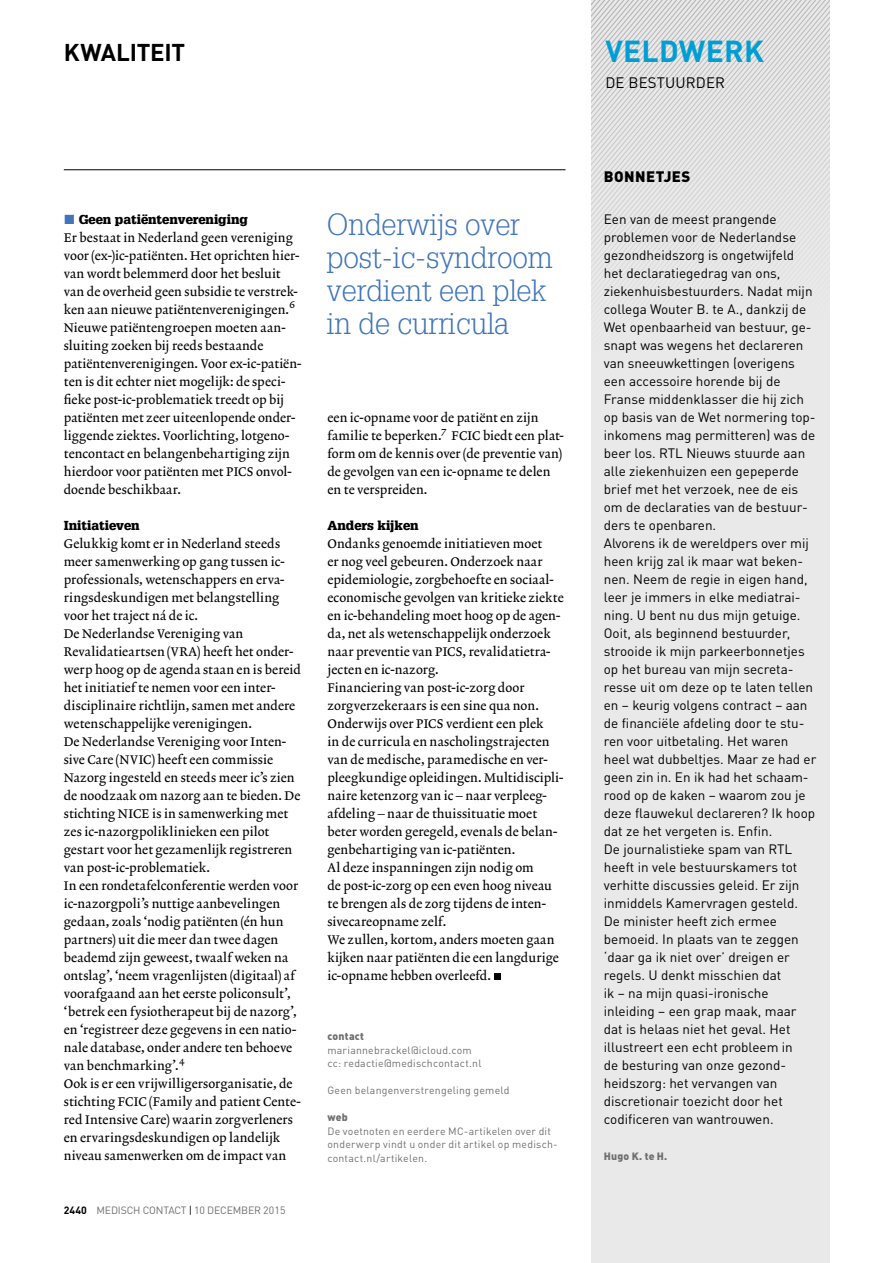
<style>
.page{position:relative;width:893px;height:1263px;background:#fff}
.page>*{position:absolute;margin:0;border:0;box-sizing:border-box;transform-origin:0 0}
.t1{font:300 30px/33px "Glypha LT Std";letter-spacing:-.005em;color:#4175ba}
.t2{font:700 30px "DINOT";letter-spacing:.01em;color:#009ed4}
.t3{font:700 24px "DINOT";letter-spacing:-.01em;color:#000}
.t4{font:15px "DINOT";letter-spacing:.01em;color:#000}
.t5{font:900 15px "DINOT";letter-spacing:.03em;color:#000}
.t6{font:13.5px/18px "DINOT";color:#000}
.t7{font:12.75px/18px "Lexicon No 2 Roman A";letter-spacing:.01em;color:#000}
.t8{font:900 12.75px "Glypha LT Std";color:#000}
.t9{font:10.5px/13.5px "DINOT";letter-spacing:.02em;color:#706f6f}
.t10{font:10.5px "DINOT";letter-spacing:-.015em;color:#706f6f}
.t11{font:900 10.5px "DINOT";letter-spacing:.02em;color:#706f6f}
.t12{font:10.2px "Lexicon No 2 Roman A";color:#000}
.s1{font-weight:700;color:#000}
.s2{color:#000}
</style>
<div class="page">
<div style="left:494px;top:973px;width:6px;height:7px;background:#000"></div>
<div style="left:591px;top:0;width:238px;height:1263px;background:#e9e9e9"></div>
<hr style="left:64px;top:169px;width:502px;height:1px;background:#000">
<h2 class="t3" style="left:64px;top:36px;width:123px">KWALITEIT</h2>
<p class="t8" style="left:79px;top:212px;width:171px">Geen patiëntenvereniging</p>
<p class="t7" style="left:64px;top:229px;width:237px">Er bestaat in Nederland geen vereniging voor (ex-)ic-patiënten. Het oprichten hier&shy;van wordt belemmerd door het besluit van de overheid geen subsidie te verstrek&shy;ken aan nieuwe patiëntenverenigingen.</p>
<p class="t12" style="left:289px;top:298px;width:7px">6</p>
<p class="t7" style="left:64px;top:319px;width:239px">Nieuwe patiëntengroepen moeten aan&shy;sluiting zoeken bij reeds bestaande patiëntenverenigingen. Voor ex-ic-patiën&shy;ten is dit echter niet mogelijk: de speci&shy;fieke post-ic-problematiek treedt op bij patiënten met zeer uiteenlopende onder&shy;liggende ziektes. Voorlichting, lotgeno&shy;tencontact en belangenbehartiging zijn hierdoor voor patiënten met PICS onvol&shy;doende beschikbaar.</p>
<p class="t8" style="left:64px;top:518px;width:77px">Initiatieven</p>
<p class="t7" style="left:64px;top:535px;width:239px">Gelukkig komt er in Nederland steeds meer samenwerking op gang tussen ic&shy;professionals, wetenschappers en erva&shy;ringsdeskundigen met belangstelling voor het traject ná de ic.<br>De Nederlandse Vereniging van Revalidatieartsen (VRA) heeft het onder&shy;werp hoog op de agenda staan en is bereid het initiatief te nemen voor een inter&shy;disciplinaire richtlijn, samen met andere wetenschappelijke verenigingen.<br>De Nederlandse Vereniging voor Inten&shy;sive Care (NVIC) heeft een commissie Nazorg ingesteld en steeds meer ic’s zien de noodzaak om nazorg aan te bieden. De stichting NICE is in samenwerking met zes ic-nazorgpoliklinieken een pilot gestart voor het gezamenlijk registreren van post-ic-problematiek.<br>In een rondetafelconferentie werden voor ic-nazorgpoli’s nuttige aanbevelingen gedaan, zoals ‘nodig patiënten (én hun partners) uit die meer dan twee dagen beademd zijn geweest, twaalf weken na ontslag’, ‘neem vragenlijsten (digitaal) af voorafgaand aan het eerste policonsult’, ‘betrek een fysiotherapeut bij de nazorg’, en ‘registreer deze gegevens in een natio&shy;nale database, onder andere ten behoeve van benchmarking’.</p>
<p class="t12" style="left:179px;top:1054px;width:7px">4</p>
<p class="t7" style="left:64px;top:1075px;width:238px">Ook is er een vrijwilligersorganisatie, de stichting FCIC (Family and patient Cente&shy;red Intensive Care) waarin zorgverleners en ervaringsdeskundigen op landelijk niveau samenwerken om de impact van</p>
<p class="t10" style="left:64px;top:1204px;width:223px"><span class="s1">2440</span> MEDISCH CONTACT <span class="s2">|</span> 10 DECEMBER 2015</p>
<h1 class="t1" style="left:327px;top:209px;width:228px">Onderwijs over post-ic-syndroom verdient een plek in de curricula</h1>
<p class="t7" style="left:327px;top:409px;width:213px">een ic-opname voor de patiënt en zijn familie te beperken.</p>
<p class="t12" style="left:441px;top:424px;width:7px">7</p>
<p class="t7" style="left:327px;top:427px;width:238px;text-indent:124px">FCIC biedt een plat&shy;form om de kennis over (de preventie van) de gevolgen van een ic-opname te delen en te verspreiden.</p>
<p class="t8" style="left:327px;top:518px;width:93px">Anders kijken</p>
<p class="t7" style="left:327px;top:535px;width:238px">Ondanks genoemde initiatieven moet<br>er nog veel gebeuren. Onderzoek naar epidemiologie, zorgbehoefte en sociaal&shy;economische gevolgen van kritieke ziekte en ic-behandeling moet hoog op de agen&shy;da, net als wetenschappelijk onderzoek naar preventie van PICS, revalidatietra&shy;jecten en ic-nazorg.<br>Financiering van post-ic-zorg door zorgverzekeraars is een sine qua non.<br>Onderwijs over PICS verdient een plek<br>in de curricula en nascholingstrajecten van de medische, paramedische en ver&shy;pleegkundige opleidingen. Multidiscipli&shy;naire ketenzorg van ic – naar verpleeg&shy;afdeling – naar de thuissituatie moet beter worden geregeld, evenals de belan&shy;genbehartiging van ic-patiënten.<br>Al deze inspanningen zijn nodig om<br>de post-ic-zorg op een even hoog niveau te brengen als de zorg tijdens de inten&shy;sivecareopname zelf.<br>We zullen, kortom, anders moeten gaan kijken naar patiënten die een langdurige ic-opname hebben overleefd.</p>
<p class="t11" style="left:327px;top:1029px;width:38px">contact</p>
<p class="t9" style="left:327px;top:1043px;width:155px">mariannebrackel@icloud.com cc: redactie@medischcontact.nl</p>
<p class="t9" style="left:327px;top:1083px;width:184px">Geen belangenverstrengeling gemeld</p>
<p class="t11" style="left:327px;top:1110px;width:22px">web</p>
<p class="t9" style="left:327px;top:1124px;width:232px">De voetnoten en eerdere MC-artikelen over dit onderwerp vindt u onder dit artikel op medisch&shy;contact.nl/artikelen.</p>
<h1 class="t2" style="left:605px;top:31px;width:160px">VELDWERK</h1>
<p class="t4" style="left:605px;top:73px;width:121px">DE BESTUURDER</p>
<p class="t5" style="left:604px;top:166px;width:88px">BONNETJES</p>
<p class="t6" style="left:604px;top:210px;width:214px">Een van de meest prangende problemen voor de Nederlandse gezondheidszorg is ongetwijfeld het declaratiegedrag van ons, ziekenhuisbestuurders. Nadat mijn collega Wouter B. te A., dankzij de<br>Wet openbaarheid van bestuur, ge&shy;snapt was wegens het declareren van sneeuwkettingen (overigens een accessoire horende bij de<br>Franse middenklasser die hij zich op basis van de Wet normering top&shy;inkomens mag permitteren) was de beer los. RTL Nieuws stuurde aan alle ziekenhuizen een gepeperde brief met het verzoek, nee de eis om de declaraties van de bestuur&shy;ders te openbaren.<br>Alvorens ik de wereldpers over mij heen krijg zal ik maar wat beken&shy;nen. Neem de regie in eigen hand, leer je immers in elke mediatrai&shy;ning. U bent nu dus mijn getuige.<br>Ooit, als beginnend bestuurder, strooide ik mijn parkeerbonnetjes op het bureau van mijn secreta&shy;resse uit om deze op te laten tellen en – keurig volgens contract – aan de financiële afdeling door te stu&shy;ren voor uitbetaling. Het waren heel wat dubbeltjes. Maar ze had er geen zin in. En ik had het schaam&shy;rood op de kaken – waarom zou je deze flauwekul declareren? Ik hoop dat ze het vergeten is. Enfin.<br>De journalistieke spam van RTL heeft in vele bestuurskamers tot verhitte discussies geleid. Er zijn inmiddels Kamervragen gesteld.<br>De minister heeft zich ermee bemoeid. In plaats van te zeggen ‘daar ga ik niet over’ dreigen er regels. U denkt misschien dat<br>ik – na mijn quasi-ironische inleiding – een grap maak, maar dat is helaas niet het geval. Het illustreert een echt probleem in<br>de besturing van onze gezond&shy;heidszorg: het vervangen van discretionair toezicht door het codificeren van wantrouwen.</p>
<p class="t11" style="left:604px;top:1149px;width:65px">Hugo K. te H.</p>
</div>
